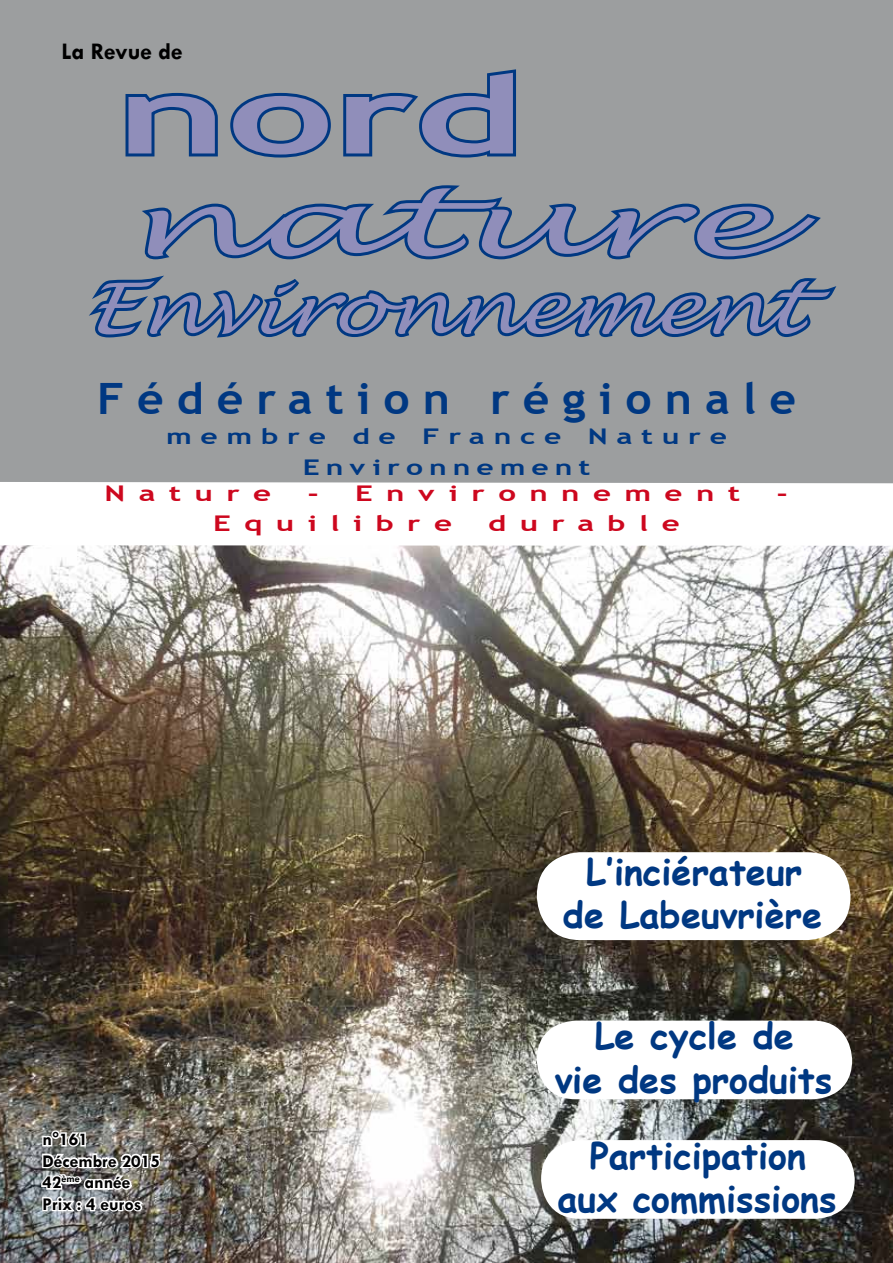
<style>
.page{position:relative;width:893px;height:1263px;background:#fff}
.page>*{position:absolute;margin:0;border:0;box-sizing:border-box;transform-origin:0 0}
.t1{font:700 108px "Trebuchet MS";color:#908eba;scale:1.74 1}
.t2{font:italic 89.7px "Lucida Handwriting";letter-spacing:.02em;color:#908eba;scale:1.8 1}
.t3{font:italic 69.75px "Lucida Handwriting";color:#908eba;scale:1.16 1}
.t4{font:700 43.2px "Trebuchet MS";letter-spacing:.28em;color:#003882;scale:1.07 1}
.t5{font:700 36px/43.2px "Comic Sans MS";color:#003882;text-align:center}
.t6{font:700 24px "Tw Cen";color:#000}
.t7{font:700 21.6px "Trebuchet MS";letter-spacing:.43em;color:#cd071e;scale:1.44 1}
.t8{font:700 21.6px/30px "Trebuchet MS";letter-spacing:.29em;color:#003882;text-align:center;scale:1.39 1}
.t9{font:700 18px/21.6px "Tw Cen";color:#000}
</style>
<div class="page">
<div style="left:0;top:0;width:893px;height:533px;background:#9c9e9f"></div>
<img style="left:0;top:546px;width:893px;height:717px">
<div style="left:541px;top:1140px;width:314px;height:79px;background:#fff;border-radius:39px"></div>
<div style="left:537px;top:1020px;width:315px;height:79px;background:#fff;border-radius:39px"></div>
<div style="left:537px;top:852px;width:313px;height:88px;background:#fff;border-radius:44px"></div>
<div style="left:0;top:482px;width:893px;height:64px;background:#fff"></div>
<svg style="left:89px;top:185px;width:748px;height:153px"></svg>
<svg style="left:125px;top:93px;width:93px;height:64px"></svg>
<svg style="left:230px;top:93px;width:101px;height:65px"></svg>
<svg style="left:343px;top:69px;width:173px;height:89px"></svg>
<img style="left:39px;top:1128px;width:124px;height:86px">
<p class="t6" style="left:61px;top:37px;width:123px">La revue de</p>
<h1 class="t1" style="left:116px;top:48px;width:236px">nord</h1>
<h2 class="t2" style="left:118px;top:169px;width:365px">nature</h2>
<h3 class="t3" style="left:84px;top:266px;width:652px">E nv ir onnement</h3>
<p class="t4" style="left:97px;top:372px;width:655px">Fédération régionale</p>
<p class="t8" style="left:166px;top:422px;width:405px">membre de France Nature<br>Environnement</p>
<p class="t7" style="left:105px;top:480px;width:117px">Nature</p>
<p class="t7" style="left:307px;top:480px;width:302px">- Environnement</p>
<p class="t7" style="left:776px;top:480px;width:9px">-</p>
<p class="t7" style="left:213px;top:510px;width:167px">Equilibre</p>
<p class="t7" style="left:488px;top:510px;width:134px">durable</p>
<p class="t5" style="left:563px;top:849px;width:261px">L’inciérateur de Labeuvrière</p>
<p class="t9" style="left:43px;top:1128px;width:119px">n°161<br>Décembre 2015<br>42<sup>ème</sup> année<br>Prix : 4 euros</p>
<p class="t5" style="left:555px;top:1013px;width:279px">Le cycle de<br>vie des produits</p>
<p class="t5" style="left:558px;top:1133px;width:281px">Participation aux commissions</p>
</div>
